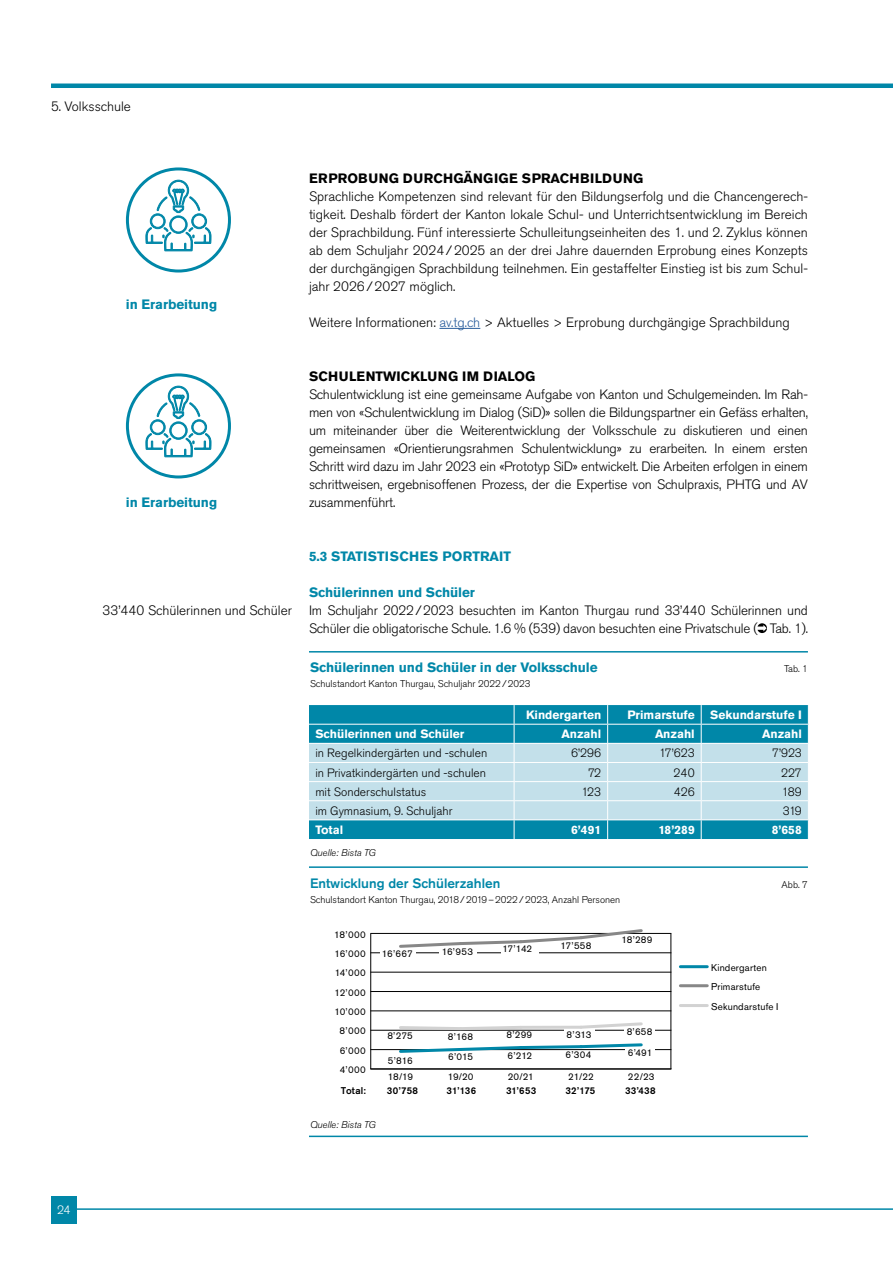
<style>
.page{position:relative;width:893px;height:1263px;background:#fff}
.page>*{position:absolute;margin:0;border:0;box-sizing:border-box;transform-origin:0 0}
.t1{font:300 13.5px/18px "Akzidenz Grotesk Pro";letter-spacing:-.01em;color:#000;text-align:justify}
.t2{font:700 13.5px "Akzidenz Grotesk Pro";letter-spacing:-.005em;color:#0087a8}
.t3{font:700 13.5px "Akzidenz Grotesk Pro";letter-spacing:.02em;color:#000}
.t4{font:500 13.5px "Akzidenz Grotesk Pro";color:#0087a8}
.t5{font:700 13.5px "Akzidenz Grotesk Pro";color:#000}
.t6{font:300 12px "Akzidenz Grotesk Pro";color:#000}
.t7{font:700 12px "Akzidenz Grotesk Pro";color:#fff}
.t8{font:300 12px "Akzidenz Grotesk Pro";color:#fff}
.t9{font:9.75px "Akzidenz Grotesk Pro";letter-spacing:.02em;color:#000}
.t10{font:300 9.75px "Akzidenz Grotesk Pro";color:#000}
.t11{font:500 9.75px "Akzidenz Grotesk Pro";letter-spacing:.025em;color:#000}
.t12{font:italic 300 9.75px "Akzidenz Grotesk Pro";color:#000}
.s1{color:#275b9b}
</style>
<div class="page">
<hr style="left:51px;top:1208px;width:842px;height:2px;background:#0087a8">
<div style="left:51px;top:83px;width:842px;height:5px;background:#0087a8"></div>
<div style="left:51px;top:1196px;width:26px;height:28px;background:#0087a8"></div>
<hr style="left:439px;top:328px;width:41px;height:1px;background:#275b9b">
<svg style="left:757px;top:623px;width:10px;height:10px"></svg>
<hr style="left:309px;top:651px;width:499px;height:1px;background:#0087a8">
<svg style="left:309px;top:705px;width:500px;height:134px;background:#76bdd0"></svg>
<hr style="left:309px;top:866px;width:499px;height:2px;background:#0087a8">
<hr style="left:670px;top:933px;width:1px;height:136px;background:#000">
<hr style="left:370px;top:933px;width:1px;height:136px;background:#000">
<hr style="left:370px;top:1068px;width:301px;height:1px;background:#000">
<hr style="left:370px;top:1049px;width:301px;height:1px;background:#000">
<hr style="left:370px;top:1030px;width:301px;height:1px;background:#000">
<hr style="left:370px;top:1010px;width:301px;height:1px;background:#000">
<hr style="left:370px;top:991px;width:301px;height:1px;background:#000">
<hr style="left:370px;top:972px;width:301px;height:1px;background:#000">
<hr style="left:370px;top:952px;width:301px;height:1px;background:#000">
<hr style="left:370px;top:933px;width:301px;height:1px;background:#000">
<svg style="left:397px;top:1026px;width:127px;height:5px"></svg>
<hr style="left:521px;top:1026px;width:60px;height:3px;background:#d2d2d2">
<svg style="left:578px;top:1022px;width:65px;height:8px"></svg>
<svg style="left:397px;top:929px;width:248px;height:19px"></svg>
<svg style="left:397px;top:1043px;width:246px;height:10px"></svg>
<div style="left:380px;top:950px;width:36px;height:6px;background:#fff"></div>
<div style="left:439px;top:950px;width:38px;height:6px;background:#fff"></div>
<div style="left:502px;top:950px;width:37px;height:5px;background:#fff"></div>
<hr style="left:564px;top:1029px;width:30px;height:3px;background:#fff">
<hr style="left:624px;top:1028px;width:31px;height:4px;background:#fff">
<hr style="left:625px;top:1048px;width:30px;height:4px;background:#fff">
<hr style="left:680px;top:1004px;width:27px;height:3px;background:#d2d2d2">
<hr style="left:680px;top:984px;width:27px;height:3px;background:#878787">
<hr style="left:680px;top:965px;width:27px;height:3px;background:#0087a8">
<hr style="left:309px;top:1135px;width:499px;height:2px;background:#0087a8">
<svg style="left:145px;top:180px;width:67px;height:71px"></svg>
<div style="left:126px;top:167px;width:105px;height:105px;border:3px solid #0087a8;border-radius:50%"></div>
<svg style="left:145px;top:385px;width:67px;height:72px"></svg>
<div style="left:126px;top:373px;width:105px;height:105px;border:3px solid #0087a8;border-radius:50%"></div>
<p class="t1" style="left:51px;top:97px;width:81px">5. Volksschule</p>
<p class="t2" style="left:126px;top:296px;width:93px">in Erarbeitung</p>
<p class="t2" style="left:126px;top:494px;width:93px">in Erarbeitung</p>
<p class="t3" style="left:309px;top:170px;width:336px">ERPROBUNG DURCHGÄNGIGE SPRACHBILDUNG</p>
<p class="t1" style="left:309px;top:187px;width:500px">Sprachliche Kompetenzen sind relevant für den Bildungserfolg und die Chancengerech&shy;tigkeit. Deshalb fördert der Kanton lokale Schul- und Unterrichtsentwicklung im Bereich der Sprachbildung. Fünf interessierte Schulleitungseinheiten des 1. und 2. Zyklus können ab dem Schuljahr 2024/2025 an der drei Jahre dauernden Erprobung eines Konzepts der durchgängigen Sprachbildung teilnehmen. Ein gestaffelter Einstieg ist bis zum Schul&shy;jahr 2026/2027 möglich.</p>
<p class="t1" style="left:309px;top:313px;width:482px">Weitere Informationen: <span class="s1">av.tg.ch</span> &gt; Aktuelles &gt; Erprobung durchgängige Sprachbildung</p>
<p class="t5" style="left:309px;top:367px;width:228px">SCHULENTWICKLUNG IM DIALOG</p>
<p class="t1" style="left:309px;top:385px;width:500px">Schulentwicklung ist eine gemeinsame Aufgabe von Kanton und Schulgemeinden. Im Rah&shy;men von «Schulentwicklung im Dialog (SiD)» sollen die Bildungspartner ein Gefäss erhalten, um miteinander über die Weiterentwicklung der Volksschule zu diskutieren und einen gemeinsamen «Orientierungsrahmen Schulentwicklung» zu erarbeiten. In einem ersten Schritt wird dazu im Jahr 2023 ein «Prototyp SiD» entwickelt. Die Arbeiten erfolgen in einem schrittweisen, ergebnisoffenen Prozess, der die Expertise von Schulpraxis, PHTG und AV zusammenführt.</p>
<p class="t1" style="left:103px;top:601px;width:191px">33’440 Schülerinnen und Schüler</p>
<p class="t2" style="left:309px;top:547px;width:204px">5.3 STATISTISCHES PORTRAIT</p>
<p class="t2" style="left:309px;top:583px;width:168px">Schülerinnen und Schüler</p>
<p class="t1" style="left:309px;top:601px;width:500px">Im Schuljahr 2022/2023 besuchten im Kanton Thurgau rund 33’440 Schülerinnen und<br>Schüler die obligatorische Schule. 1.6 % (539) davon besuchten eine Privatschule ( Tab. 1).</p>
<p class="t2" style="left:310px;top:659px;width:289px">Schülerinnen und Schüler in der Volksschule</p>
<p class="t10" style="left:784px;top:662px;width:25px">Tab. 1</p>
<p class="t10" style="left:310px;top:677px;width:222px">Schulstandort Kanton Thurgau, Schuljahr 2022/2023</p>
<p class="t7" style="left:526px;top:707px;width:77px">Kindergarten</p>
<p class="t7" style="left:628px;top:707px;width:69px">Primarstufe</p>
<p class="t7" style="left:710px;top:707px;width:93px">Sekundarstufe I</p>
<p class="t7" style="left:315px;top:726px;width:150px">Schülerinnen und Schüler</p>
<p class="t7" style="left:561px;top:726px;width:41px">Anzahl</p>
<p class="t7" style="left:655px;top:726px;width:41px">Anzahl</p>
<p class="t7" style="left:762px;top:726px;width:41px">Anzahl</p>
<p class="t6" style="left:315px;top:745px;width:173px">in Regelkindergärten und -schulen</p>
<p class="t6" style="left:571px;top:745px;width:32px">6’296</p>
<p class="t6" style="left:659px;top:745px;width:37px">17’623</p>
<p class="t6" style="left:772px;top:745px;width:31px">7’923</p>
<p class="t6" style="left:315px;top:764px;width:172px">in Privatkindergärten und -schulen</p>
<p class="t6" style="left:588px;top:764px;width:15px">72</p>
<p class="t6" style="left:674px;top:764px;width:23px">240</p>
<p class="t6" style="left:781px;top:764px;width:22px">227</p>
<p class="t6" style="left:315px;top:784px;width:112px">mit Sonderschulstatus</p>
<p class="t6" style="left:582px;top:784px;width:21px">123</p>
<p class="t6" style="left:674px;top:784px;width:22px">426</p>
<p class="t6" style="left:782px;top:784px;width:22px">189</p>
<p class="t6" style="left:315px;top:803px;width:139px">im Gymnasium, 9. Schuljahr</p>
<p class="t6" style="left:783px;top:803px;width:21px">319</p>
<p class="t7" style="left:315px;top:822px;width:30px">Total</p>
<p class="t7" style="left:571px;top:822px;width:32px">6’491</p>
<p class="t7" style="left:658px;top:822px;width:38px">18’289</p>
<p class="t7" style="left:772px;top:822px;width:32px">8’658</p>
<p class="t12" style="left:310px;top:846px;width:67px">Quelle: Bista TG</p>
<p class="t4" style="left:310px;top:874px;width:192px">Entwicklung der Schülerzahlen</p>
<p class="t10" style="left:782px;top:878px;width:28px">Abb. 7</p>
<p class="t10" style="left:310px;top:893px;width:312px">Schulstandort Kanton Thurgau, 2018/2019–2022/2023, Anzahl Personen</p>
<p class="t9" style="left:334px;top:928px;width:33px">18’000</p>
<p class="t9" style="left:334px;top:947px;width:33px">16’000</p>
<p class="t9" style="left:335px;top:967px;width:32px">14’000</p>
<p class="t9" style="left:334px;top:986px;width:33px">12’000</p>
<p class="t9" style="left:334px;top:1005px;width:33px">10’000</p>
<p class="t9" style="left:340px;top:1025px;width:28px">8’000</p>
<p class="t9" style="left:340px;top:1044px;width:27px">6’000</p>
<p class="t9" style="left:340px;top:1063px;width:27px">4’000</p>
<p class="t11" style="left:341px;top:1084px;width:26px">Total:</p>
<p class="t9" style="left:382px;top:948px;width:32px">16’667</p>
<p class="t9" style="left:442px;top:945px;width:33px">16’953</p>
<p class="t9" style="left:502px;top:942px;width:31px">17’142</p>
<p class="t9" style="left:560px;top:939px;width:33px">17’558</p>
<p class="t9" style="left:621px;top:933px;width:33px">18’289</p>
<p class="t9" style="left:567px;top:1028px;width:26px">8’313</p>
<p class="t9" style="left:627px;top:1025px;width:27px">8’658</p>
<p class="t9" style="left:387px;top:1030px;width:27px">8’275</p>
<p class="t9" style="left:448px;top:1030px;width:27px">8’168</p>
<p class="t9" style="left:506px;top:1028px;width:27px">8’299</p>
<p class="t9" style="left:448px;top:1050px;width:26px">6’015</p>
<p class="t9" style="left:508px;top:1050px;width:26px">6’212</p>
<p class="t9" style="left:566px;top:1049px;width:27px">6’304</p>
<p class="t9" style="left:628px;top:1046px;width:26px">6’491</p>
<p class="t9" style="left:388px;top:1054px;width:26px">5’816</p>
<p class="t9" style="left:388px;top:1070px;width:27px">18/19</p>
<p class="t9" style="left:448px;top:1070px;width:27px">19/20</p>
<p class="t9" style="left:508px;top:1070px;width:28px">20/21</p>
<p class="t9" style="left:568px;top:1070px;width:27px">21/22</p>
<p class="t9" style="left:628px;top:1070px;width:28px">22/23</p>
<p class="t11" style="left:387px;top:1084px;width:32px">30’758</p>
<p class="t11" style="left:446px;top:1084px;width:31px">31’136</p>
<p class="t11" style="left:506px;top:1084px;width:32px">31’653</p>
<p class="t11" style="left:566px;top:1084px;width:31px">32’175</p>
<p class="t11" style="left:625px;top:1084px;width:32px">33’438</p>
<p class="t12" style="left:310px;top:1118px;width:67px">Quelle: Bista TG</p>
<p class="t9" style="left:711px;top:961px;width:57px">Kindergarten</p>
<p class="t9" style="left:711px;top:980px;width:51px">Primarstufe</p>
<p class="t9" style="left:711px;top:1000px;width:69px">Sekundarstufe I</p>
<p class="t8" style="left:57px;top:1201px;width:15px">24</p>
</div>
